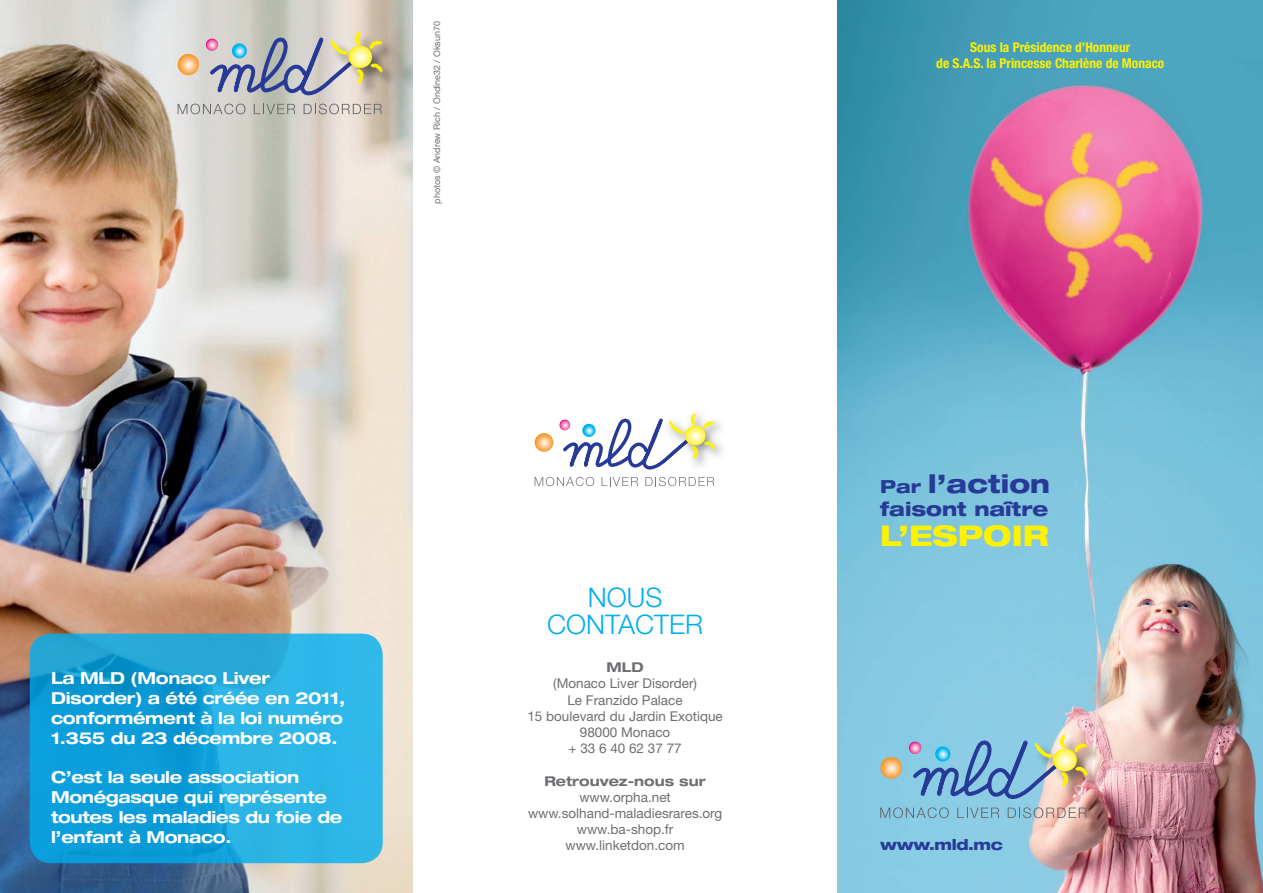
<style>
.page{position:relative;width:1263px;height:893px;background:#fff}
.page>*{position:absolute;margin:0;border:0;box-sizing:border-box;transform-origin:0 0}
.t1{font:800 expanded 28.5px "Helvetica Neue LT Std";color:#fff200}
.t2{font:300 27px/27px "Helvetica Neue LT Std";color:#00aeef;text-align:center}
.t3{font:800 expanded 25.5px "Helvetica Neue LT Std";color:#283a97}
.t4{font:800 expanded 19.5px "Helvetica Neue LT Std";letter-spacing:-.005em;color:#283a97}
.t5{font:700 expanded 16.5px/19.8px "Helvetica Neue LT Std";letter-spacing:-.02em;color:#fff}
.t6{font:800 expanded 15px "Helvetica Neue LT Std";letter-spacing:-.025em;color:#283a97}
.t7{font:13.5px/16.2px "Helvetica Neue LT Std";color:#6d6e71;text-align:center}
.t8{font:700 condensed 13.5px/16.2px "Helvetica Neue LT Std";color:#fff200;text-align:center}
.t9{font:700 expanded 13.5px "Helvetica Neue LT Std";color:#6d6e71}
.t10{font:9px "Helvetica Neue LT Std";color:#6d6e71}
.s1{font-size:18px}
</style>
<div class="page">
<img style="left:838px;top:0;width:425px;height:893px">
<img style="left:0;top:0;width:412px;height:893px">
<svg style="left:30px;top:634px;width:353px;height:229px;background:#1ba9e0"></svg>
<svg style="left:535px;top:433px;width:18px;height:19px"></svg>
<img style="left:693px;top:413px;width:30px;height:44px">
<svg style="left:559px;top:414px;width:156px;height:56px"></svg>
<svg style="left:535px;top:477px;width:59px;height:9px"></svg>
<svg style="left:601px;top:477px;width:37px;height:9px"></svg>
<svg style="left:645px;top:477px;width:69px;height:9px"></svg>
<svg style="left:837px;top:737px;width:233px;height:156px;background:#8bc2db"></svg>
<div style="left:1035px;top:735px;width:68px;height:67px;background:#000;opacity:.5"></div>
<img style="left:1035px;top:735px;width:53px;height:52px">
<svg style="left:880px;top:807px;width:69px;height:11px"></svg>
<svg style="left:957px;top:808px;width:42px;height:10px"></svg>
<svg style="left:1008px;top:807px;width:79px;height:11px"></svg>
<img style="left:21px;top:35px;width:345px;height:742px">
<div style="left:330px;top:32px;width:68px;height:66px;background:#000;opacity:.5"></div>
<svg style="left:330px;top:32px;width:53px;height:51px;background:#d1c897"></svg>
<svg style="left:178px;top:104px;width:67px;height:10px"></svg>
<svg style="left:254px;top:104px;width:41px;height:10px"></svg>
<svg style="left:304px;top:104px;width:78px;height:10px"></svg>
<p class="t10" style="left:432px;top:204px;width:184px;rotate:-90deg">photos © Andrew Rich / Ondine32 / Oksun70</p>
<p class="t5" style="left:51px;top:668px;width:296px">La MLD (Monaco Liver<br>Disorder) a été créée en 2011, conformément à la loi numéro<br>1.355 du 23 décembre 2008.</p>
<p class="t5" style="left:51px;top:767px;width:293px">C’est la seule association<br>Monégasque qui représente toutes les maladies du foie de l’enfant à Monaco.</p>
<h2 class="t2" style="left:547px;top:584px;width:158px">NOUS<br>CONTACTER</h2>
<p class="t9" style="left:606px;top:659px;width:39px">MLD</p>
<p class="t7" style="left:527px;top:675px;width:197px">(Monaco Liver Disorder)<br>Le Franzido Palace<br>15 boulevard du Jardin Exotique<br>98000 Monaco<br>+ 33 6 40 62 37 77</p>
<p class="t9" style="left:544px;top:772px;width:163px">Retrouvez-nous sur</p>
<p class="t7" style="left:528px;top:789px;width:196px">www.orpha.net www.solhand-maladiesrares.org www.ba-shop.fr www.linketdon.com</p>
<p class="t8" style="left:936px;top:39px;width:230px">Sous la Présidence d’Honneur<br>de S.A.S. la Princesse Charlène de Monaco</p>
<h3 class="t3" style="left:880px;top:468px;width:171px"><span class="s1">Par</span> l’action</h3>
<p class="t4" style="left:880px;top:496px;width:170px">faisont naître</p>
<h1 class="t1" style="left:880px;top:517px;width:170px">l’espoir</h1>
<p class="t6" style="left:880px;top:835px;width:124px">www.mld.mc</p>
</div>
